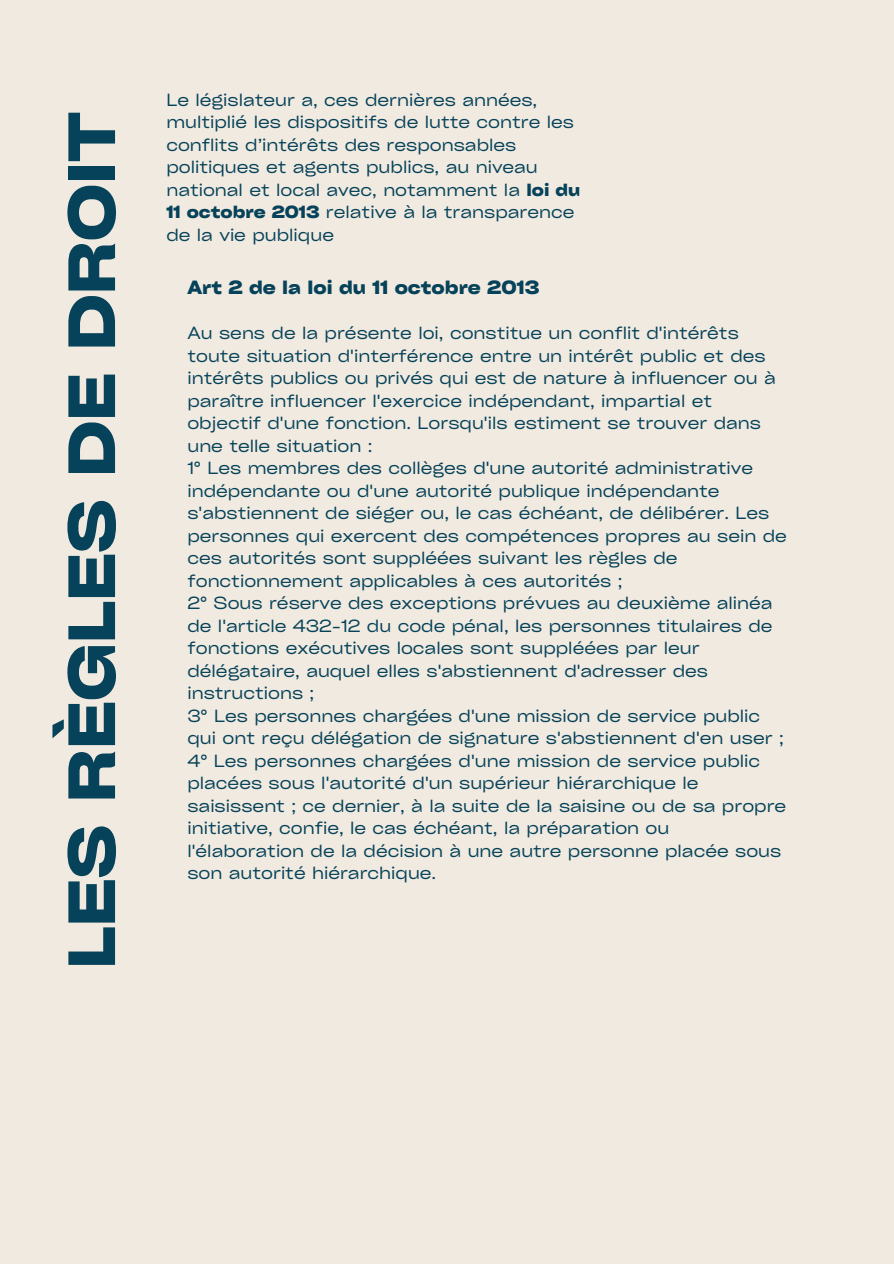
<style>
.page{position:relative;width:894px;height:1264px;background:#fff}
.page>*{position:absolute;margin:0;border:0;box-sizing:border-box;transform-origin:0 0}
.t1{font:700 expanded 63.9px "Cy Grotesk";color:#064259}
.t2{font:700 expanded 18.3px "Cy Grotesk";color:#064259}
.t3{font:expanded 16.8px/22.5px "Cy Grotesk";color:#064259}
.s1{font-weight:700}
</style>
<div class="page">
<div style="left:0;top:0;width:893px;height:1263px;background:#f1eae0"></div>
<h1 class="t1" style="left:51px;top:969px;width:858px;rotate:-90deg">LES RÈGLES DE DROIT</h1>
<p class="t3" style="left:166px;top:88px;width:415px">Le législateur a, ces dernières années, multiplié les dispositifs de lutte contre les conflits d’intérêts des responsables politiques et agents publics, au niveau national et local avec, notamment la <span class="s1">loi du 11 octobre 2013</span> relative à la transparence de la vie publique</p>
<h2 class="t2" style="left:187px;top:275px;width:353px">Art 2 de la loi du 11 octobre 2013</h2>
<p class="t3" style="left:187px;top:321px;width:589px">Au sens de la présente loi, constitue un conflit d'intérêts toute situation d'interférence entre un intérêt public et des intérêts publics ou privés qui est de nature à influencer ou à paraître influencer l'exercice indépendant, impartial et objectif d'une fonction. Lorsqu'ils estiment se trouver dans une telle situation :</p>
<p class="t3" style="left:187px;top:456px;width:601px">1° Les membres des collèges d'une autorité administrative indépendante ou d'une autorité publique indépendante s'abstiennent de siéger ou, le cas échéant, de délibérer. Les personnes qui exercent des compétences propres au sein de ces autorités sont suppléées suivant les règles de fonctionnement applicables à ces autorités ;</p>
<p class="t3" style="left:187px;top:591px;width:586px">2° Sous réserve des exceptions prévues au deuxième alinéa de l'article 432-12 du code pénal, les personnes titulaires de fonctions exécutives locales sont suppléées par leur délégataire, auquel elles s'abstiennent d'adresser des instructions ;</p>
<p class="t3" style="left:187px;top:703px;width:597px">3° Les personnes chargées d'une mission de service public qui ont reçu délégation de signature s'abstiennent d'en user ;</p>
<p class="t3" style="left:187px;top:748px;width:600px">4° Les personnes chargées d'une mission de service public placées sous l'autorité d'un supérieur hiérarchique le saisissent ; ce dernier, à la suite de la saisine ou de sa propre initiative, confie, le cas échéant, la préparation ou l'élaboration de la décision à une autre personne placée sous son autorité hiérarchique.</p>
</div>
